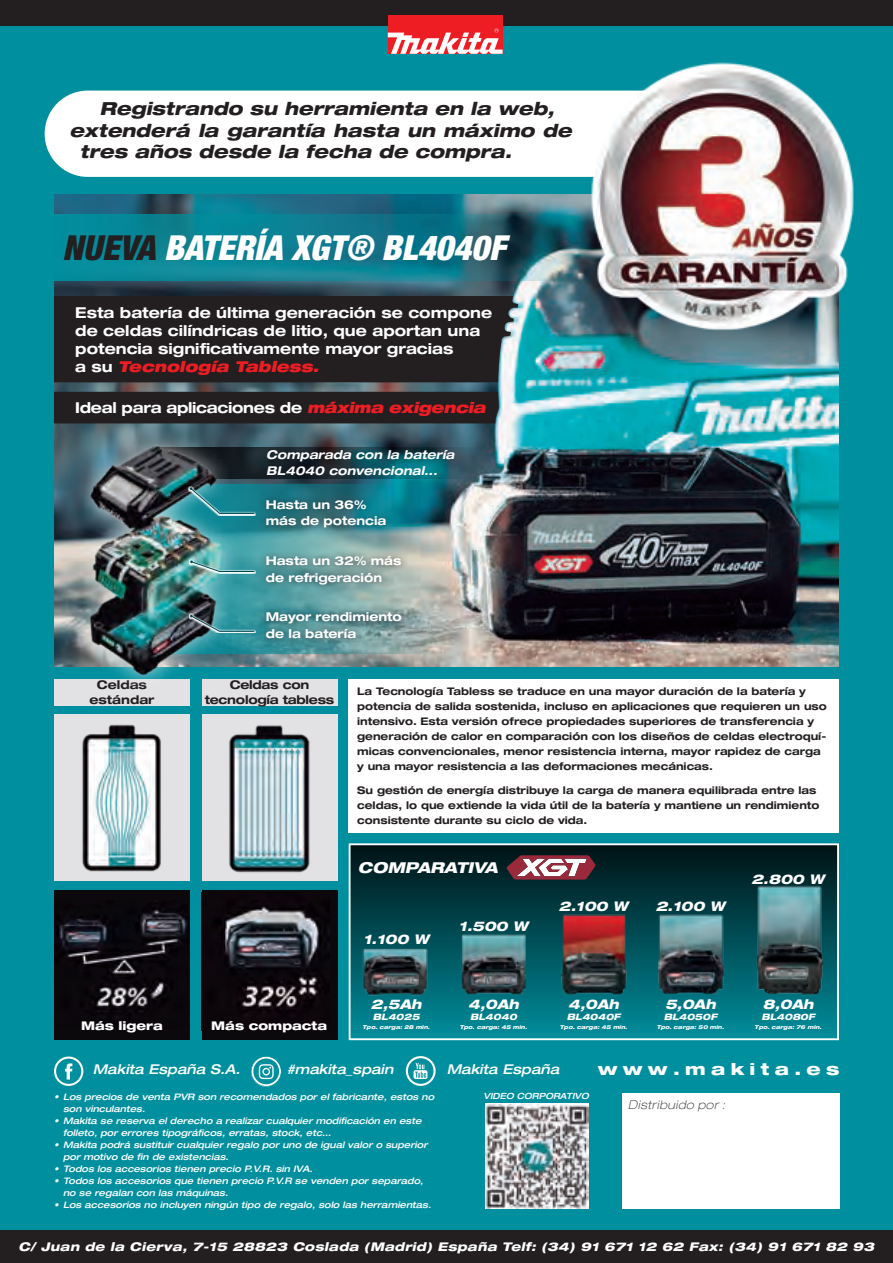
<style>
.page{position:relative;width:893px;height:1263px;background:#fff}
.page>*{position:absolute;margin:0;border:0;box-sizing:border-box;transform-origin:0 0}
.t1{font:italic 900 condensed 34.5px "Helvetica Neue LT Pro";color:#fff}
.t2{font:italic 800 expanded 18px "Helvetica Neue LT Pro";color:#231f20}
.t3{font:800 expanded 16.5px "Helvetica Neue LT Pro";letter-spacing:.3em;color:#fff;scale:1.07 1}
.t4{font:700 expanded 15px/18px "Helvetica Neue LT Pro";color:#fff}
.t5{font:700 expanded 15px "Helvetica Neue LT Pro";letter-spacing:-.02em;color:#fff}
.t6{font:italic 800 expanded 15px "Helvetica Neue LT Pro";color:#fff}
.t7{font:italic 500 expanded 13.5px "Helvetica Neue LT Pro";color:#fff}
.t8{font:italic 800 expanded 13.35px "Helvetica Neue LT Pro";color:#fff}
.t9{font:700 expanded 12.15px/16.2px "Helvetica Neue LT Pro";color:#fff}
.t10{font:italic 700 expanded 12.15px/16.2px "Helvetica Neue LT Pro";color:#fff}
.t11{font:italic 800 expanded 12px "Helvetica Neue LT Pro";letter-spacing:.03em;color:#fff}
.t12{font:700 expanded 12px/14.4px "Helvetica Neue LT Pro";letter-spacing:-.02em;color:#231f20;text-align:center}
.t13{font:800 expanded 12px "Helvetica Neue LT Pro";color:#fff}
.t14{font:italic 100 expanded 12px "Helvetica Neue LT Pro";letter-spacing:.05em;color:#231f20}
.t15{font:700 expanded 12px/14.4px "Helvetica Neue LT Pro";color:#231f20;text-align:center}
.t16{font:700 expanded 10.5px/15px "Helvetica Neue LT Pro";color:#231f20}
.t17{font:italic 500 expanded 9px/12px "Helvetica Neue LT Pro";color:#fff}
.t18{font:italic 800 expanded 8.85px "Helvetica Neue LT Pro";color:#fff}
.t19{font:italic 500 expanded 8.55px "Helvetica Neue LT Pro";color:#fff}
.t20{font:italic 800 expanded 5.4px "Helvetica Neue LT Pro";color:#fff}
.s1{color:#231f20}
.s2{font-weight:900;font-style:italic;color:#ee1d23}
</style>
<div class="page">
<div style="left:0;top:26px;width:893px;height:1237px;background:#008f9e"></div>
<div style="left:0;top:0;width:893px;height:26px;background:#231f20"></div>
<div style="left:622px;top:1093px;width:218px;height:116px;background:#fff"></div>
<img style="left:485px;top:1104px;width:104px;height:104px">
<svg style="left:406px;top:1056px;width:30px;height:30px"></svg>
<svg style="left:54px;top:1056px;width:29px;height:30px"></svg>
<svg style="left:251px;top:1056px;width:31px;height:31px"></svg>
<img style="left:54px;top:195px;width:785px;height:471px">
<svg style="left:243px;top:484px;width:208px;height:170px;background:#6c9ea0"></svg>
<div style="left:350px;top:844px;width:488px;height:195px;background:linear-gradient(to bottom,#001214,#008d9c)"></div>
<div style="left:349px;top:843px;width:490px;height:197px;border:2px solid #fff"></div>
<div style="left:54px;top:715px;width:136px;height:166px;background:#e2e2e4"></div>
<img style="left:82px;top:724px;width:79px;height:148px">
<div style="left:202px;top:715px;width:136px;height:166px;background:#e2e2e4"></div>
<img style="left:229px;top:725px;width:81px;height:148px">
<div style="left:54px;top:890px;width:136px;height:150px;background:#0b090c"></div>
<img style="left:59px;top:910px;width:130px;height:102px">
<div style="left:202px;top:890px;width:136px;height:150px;background:#0b090c"></div>
<img style="left:218px;top:906px;width:112px;height:111px">
<img style="left:356px;top:875px;width:473px;height:156px">
<div style="left:53px;top:284px;width:461px;height:113px;background:#231f20;opacity:.75"></div>
<div style="left:258px;top:492px;width:136px;height:43px;background:#231f20;opacity:.75"></div>
<svg style="left:243px;top:447px;width:235px;height:32px;background:#173f49"></svg>
<div style="left:258px;top:548px;width:151px;height:44px;background:#231f20;opacity:.75"></div>
<div style="left:258px;top:604px;width:152px;height:42px;background:#231f20;opacity:.75"></div>
<svg style="left:54px;top:214px;width:514px;height:67px"></svg>
<div style="left:54px;top:678px;width:136px;height:27px;background:#e2e2e4"></div>
<div style="left:202px;top:678px;width:136px;height:27px;background:#e2e2e4"></div>
<div style="left:349px;top:679px;width:490px;height:153px;background:#fff"></div>
<div style="left:70px;top:426px;width:173px;height:267px;background:#fff;opacity:.75"></div>
<img style="left:87px;top:439px;width:144px;height:243px">
<div style="left:388px;top:16px;width:115px;height:38px;background:#ee1d23"></div>
<svg style="left:388px;top:28px;width:115px;height:26px"></svg>
<svg style="left:189px;top:613px;width:67px;height:20px"></svg>
<svg style="left:190px;top:615px;width:65px;height:17px"></svg>
<svg style="left:189px;top:559px;width:67px;height:14px"></svg>
<svg style="left:190px;top:560px;width:65px;height:12px"></svg>
<svg style="left:188px;top:486px;width:68px;height:29px"></svg>
<svg style="left:190px;top:487px;width:65px;height:27px;background:#258c98"></svg>
<svg style="left:506px;top:855px;width:90px;height:24px;background:#a16a73"></svg>
<div style="left:0;top:1230px;width:893px;height:33px;background:#231f20"></div>
<div style="left:45px;top:91px;width:523px;height:86px;background:#fff"></div>
<img style="left:568px;top:62px;width:286px;height:292px">
<div style="left:54px;top:392px;width:445px;height:31px;background:#231f20"></div>
<h2 class="t2" style="left:99px;top:97px;width:457px">Registrando su herramienta en la web,</h2>
<h2 class="t2" style="left:69px;top:119px;width:504px">extenderá la garantía hasta un máximo de</h2>
<h2 class="t2" style="left:80px;top:140px;width:433px">tres años desde la fecha de compra.</h2>
<h1 class="t1" style="left:63px;top:227px;width:445px"><span class="s1">NUEVA</span> BATERÍA XGT® BL4040F</h1>
<h3 class="t4" style="left:75px;top:303px;width:418px">Esta batería de última generación se compone de celdas cilíndricas de litio, que aportan una potencia significativamente mayor gracias<br>a su <span class="s2">Tecnología Tabless.</span></h3>
<h3 class="t5" style="left:75px;top:398px;width:412px">Ideal para aplicaciones de <span class="s2">máxima exigencia</span></h3>
<p class="t10" style="left:266px;top:446px;width:190px">Comparada con la batería<br>BL4040 convencional...</p>
<p class="t9" style="left:266px;top:496px;width:122px">Hasta un 36% más de potencia</p>
<p class="t9" style="left:266px;top:552px;width:137px">Hasta un 32% más de refrigeración</p>
<p class="t9" style="left:266px;top:608px;width:138px">Mayor rendimiento de la batería</p>
<p class="t15" style="left:89px;top:677px;width:67px">Celdas estándar</p>
<p class="t12" style="left:205px;top:677px;width:131px">Celdas con tecnología tabless</p>
<p class="t13" style="left:81px;top:1018px;width:83px">Más ligera</p>
<p class="t13" style="left:211px;top:1018px;width:118px">Más compacta</p>
<p class="t16" style="left:357px;top:684px;width:471px">La Tecnología Tabless se traduce en una mayor duración de la batería y potencia de salida sostenida, incluso en aplicaciones que requieren un uso intensivo. Esta versión ofrece propiedades superiores de transferencia y generación de calor en comparación con los diseños de celdas electroquí&shy;micas convencionales, menor resistencia interna, mayor rapidez de carga y una mayor resistencia a las deformaciones mecánicas.</p>
<p class="t16" style="left:357px;top:782px;width:464px">Su gestión de energía distribuye la carga de manera equilibrada entre las celdas, lo que extiende la vida útil de la batería y mantiene un rendimiento consistente durante su ciclo de vida.</p>
<h3 class="t6" style="left:358px;top:858px;width:141px">COMPARATIVA</h3>
<p class="t8" style="left:363px;top:930px;width:67px">1.100 W</p>
<p class="t8" style="left:459px;top:917px;width:71px">1.500 W</p>
<p class="t8" style="left:559px;top:897px;width:71px">2.100 W</p>
<p class="t8" style="left:656px;top:897px;width:71px">2.100 W</p>
<p class="t8" style="left:751px;top:871px;width:75px">2.800 W</p>
<p class="t8" style="left:763px;top:996px;width:52px">8,0Ah</p>
<p class="t18" style="left:761px;top:1011px;width:55px">BL4080F</p>
<p class="t8" style="left:468px;top:996px;width:52px">4,0Ah</p>
<p class="t18" style="left:470px;top:1011px;width:48px">BL4040</p>
<p class="t8" style="left:568px;top:996px;width:52px">4,0Ah</p>
<p class="t18" style="left:567px;top:1011px;width:55px">BL4040F</p>
<p class="t8" style="left:665px;top:996px;width:52px">5,0Ah</p>
<p class="t18" style="left:664px;top:1011px;width:55px">BL4050F</p>
<p class="t8" style="left:371px;top:996px;width:52px">2,5Ah</p>
<p class="t18" style="left:373px;top:1011px;width:48px">BL4025</p>
<p class="t20" style="left:363px;top:1024px;width:69px">Tpo. carga: 28 min.</p>
<p class="t20" style="left:460px;top:1024px;width:69px">Tpo. carga: 45 min.</p>
<p class="t20" style="left:560px;top:1024px;width:69px">Tpo. carga: 45 min.</p>
<p class="t20" style="left:657px;top:1024px;width:69px">Tpo. carga: 50 min.</p>
<p class="t20" style="left:755px;top:1024px;width:69px">Tpo. carga: 76 min.</p>
<p class="t7" style="left:93px;top:1061px;width:149px">Makita España S.A.</p>
<p class="t7" style="left:287px;top:1061px;width:108px">#makita_spain</p>
<p class="t7" style="left:447px;top:1061px;width:114px">Makita España</p>
<h3 class="t3" style="left:598px;top:1058px;width:227px">www.makita.es</h3>
<p class="t17" style="left:63px;top:1091px;width:373px;text-indent:-9px">• Los precios de venta PVR son recomendados por el fabricante, estos no son vinculantes.</p>
<p class="t17" style="left:63px;top:1115px;width:360px;text-indent:-9px">• Makita se reserva el derecho a realizar cualquier modificación en este folleto, por errores tipográficos, erratas, stock, etc…</p>
<p class="t17" style="left:63px;top:1139px;width:366px;text-indent:-9px">• Makita podrá sustituir cualquier regalo por uno de igual valor o superior por motivo de fin de existencias.</p>
<p class="t17" style="left:54px;top:1163px;width:260px">• Todos los accesorios tienen precio P.V.R. sin IVA.</p>
<p class="t17" style="left:63px;top:1175px;width:362px;text-indent:-9px">• Todos los accesorios que tienen precio P.V.R se venden por separado, no se regalan con las máquinas.</p>
<p class="t17" style="left:54px;top:1199px;width:379px">• Los accesorios no incluyen ningún tipo de regalo, solo las herramientas.</p>
<p class="t19" style="left:484px;top:1091px;width:107px">VIDEO CORPORATIVO</p>
<p class="t14" style="left:628px;top:1097px;width:98px">Distribuido por :</p>
<p class="t11" style="left:18px;top:1239px;width:857px">C/ Juan de la Cierva, 7-15 28823 Coslada (Madrid) España Telf: (34) 91 671 12 62 Fax: (34) 91 671 82 93</p>
</div>
